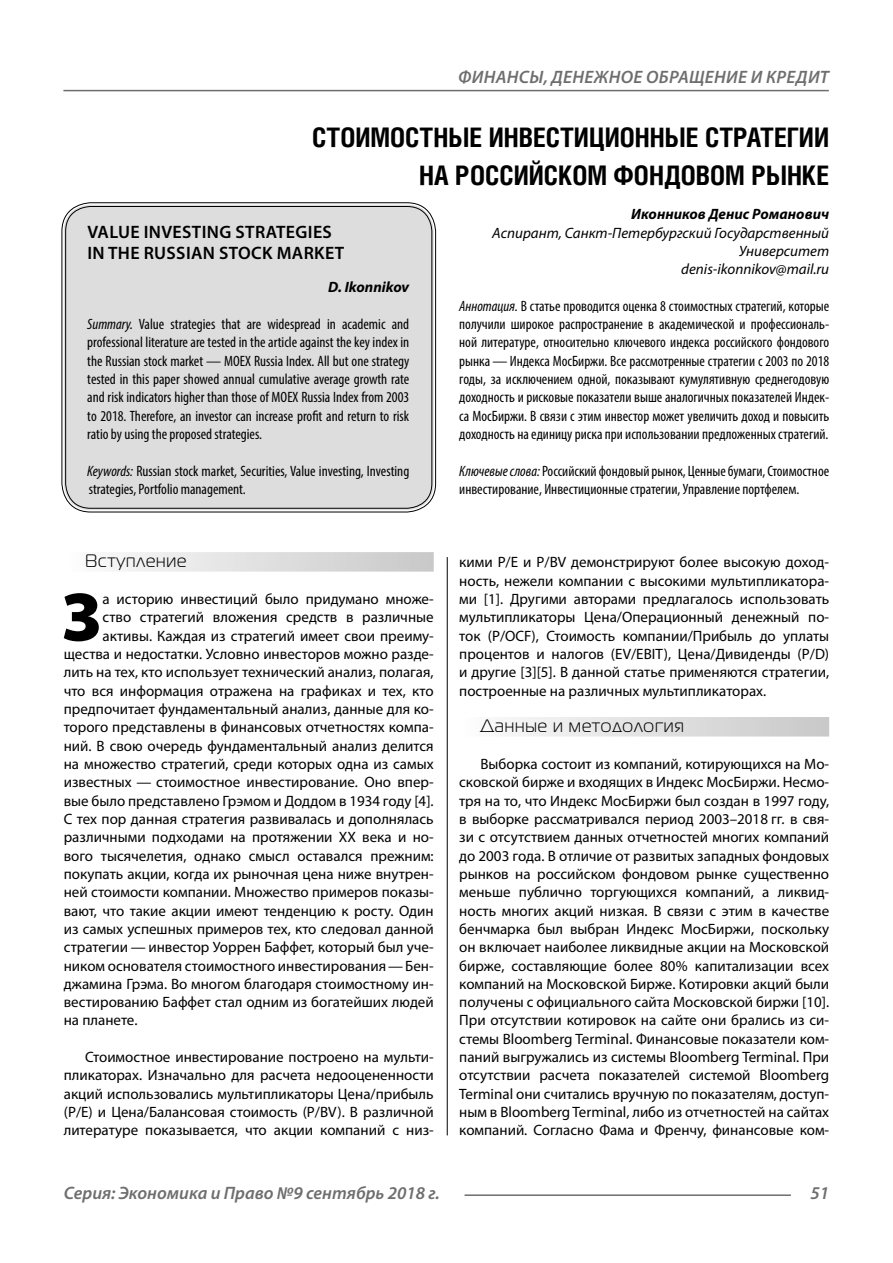
<style>
.page{position:relative;width:893px;height:1263px;background:#fff}
.page>*{position:absolute;margin:0;border:0;box-sizing:border-box;transform-origin:0 0}
.Bukvica{font:900 69.3px "Myriad Pro";color:#000}
.Header{font:700 27px/37.5px "Helios Cond";color:#000;text-align:right}
.t1{font:italic 600 18px "Myriad Pro";color:#6e6e6e}
.Header-eng{font:600 18px/21.6px "Myriad Pro";letter-spacing:.02em;color:#000}
.Subheader{font:18px "Magistral C";letter-spacing:.05em;color:#000}
.Normal{font:15px/18.3px "Myriad Pro";color:#000;text-align:justify}
.Bukvica-2{font:15px "Myriad Pro";color:#000}
.Annotation-rus{font:condensed 15px/18.3px "Myriad Pro";color:#000;text-align:justify}
.Annotation-eng{font:condensed 15px/18.3px "Myriad Pro";color:#000;text-align:justify}
.Author-doc{font:italic 15px/18.3px "Myriad Pro";color:#000;text-align:right}
.Author{font:italic 700 15px "Myriad Pro";color:#000}
.Author-email{font:italic 15px "Myriad Pro";color:#000}
.Author-eng{font:italic 700 15px "Myriad Pro";color:#000}
.s1{font-style:italic}
</style>
<div class="page">
<hr style="left:447px;top:557px;width:1px;height:578px;background:#000">
<hr style="left:63px;top:90px;width:766px;height:1px;background:#6e6e6e">
<hr style="left:465px;top:1194px;width:326px;height:2px;background:#6e6e6e">
<div style="left:64px;top:552px;width:370px;height:20px;background:linear-gradient(to right,#fdfdfd,#c8c8c8)"></div>
<div style="left:459px;top:717px;width:370px;height:19px;background:linear-gradient(to right,#fdfdfd,#c8c8c8)"></div>
<div style="left:64px;top:205px;width:370px;height:305px;background:#ddd;border-radius:27px"></div>
<div style="left:62px;top:202px;width:374px;height:310px;border:1px solid #000;border-radius:29px"></div>
<div style="left:65px;top:206px;width:367px;height:303px;border:1px solid #000;border-radius:25px"></div>
<p class="t1" style="left:458px;top:66px;width:27px">Финанс</p>
<p class="t1" style="left:530px;top:66px;width:35px">ы, денежное</p>
<p class="t1" style="left:646px;top:66px;width:12px">обра</p>
<p class="t1" style="left:689px;top:66px;width:28px">щение</p>
<p class="t1" style="left:751px;top:66px;width:27px">и кредит</p>
<p class="Header" style="left:312px;top:118px;width:518px">СТОИМОСТНЫЕ ИНВЕСТИЦИОННЫЕ СТРАТЕГИИ<br>НА РОССИЙСКОМ ФОНДОВОМ РЫНКЕ</p>
<p class="Author" style="left:631px;top:204px;width:199px">Иконников Денис Романович</p>
<p class="Author-doc" style="left:492px;top:223px;width:338px">Аспирант, Санкт-Петербургский Государственный<br>Университет</p>
<p class="Author-email" style="left:681px;top:260px;width:149px">denis-ikonnikov@mail.ru</p>
<p class="Annotation-rus" style="left:459px;top:296px;width:371px"><span class="s1">Аннотация.</span> В статье проводится оценка 8 стоимостных стратегий, которые получили широкое распространение в академической и профессиональ&shy;ной литературе, относительно ключевого индекса российского фондового рынка—Индекса МосБиржи. Все рассмотренные стратегии с 2003 по 2018 годы, за исключением одной, показывают кумулятивную среднегодовую доходность и рисковые показатели выше аналогичных показателей Индек&shy;са МосБиржи. В связи с этим инвестор может увеличить доход и повысить доходность на единицу риска при использовании предложенных стратегий.</p>
<p class="Annotation-rus" style="left:459px;top:461px;width:371px"><span class="s1">Ключевые слова:</span> Российский фондовый рынок, Ценные бумаги, Стоимостное инвестирование, Инвестиционные стратегии, Управление портфелем.</p>
<p class="Header-eng" style="left:87px;top:220px;width:258px">VALUE INVESTING STRATEGIES<br>IN THE RUSSIAN STOCK MARKET</p>
<p class="Author-eng" style="left:328px;top:278px;width:83px">D. Ikonnikov</p>
<p class="Annotation-eng" style="left:87px;top:315px;width:323px"><span class="s1">Summary.</span> Value strategies that are widespread in academic and professional literature are tested in the article against the key index in the Russian stock market — MOEX Russia Index. All but one strategy tested in this paper showed annual cumulative average growth rate and risk indicators higher than those of MOEX Russia Index from 2003 to 2018. Therefore, an investor can increase profit and return to risk ratio by using the proposed strategies.</p>
<p class="Annotation-eng" style="left:87px;top:461px;width:323px"><span class="s1">Keywords:</span> Russian stock market, Securities, Value investing, Investing strategies, Portfolio management.</p>
<p class="Subheader" style="left:85px;top:551px;width:103px">Вступление</p>
<p class="Bukvica" style="left:62px;top:571px;width:41px">З</p>
<p class="Bukvica-2" style="left:102px;top:590px;width:333px">а историю инвестиций было придумано множе-</p>
<p class="Bukvica-2" style="left:102px;top:608px;width:333px">ство стратегий вложения средств в различные</p>
<p class="Bukvica-2" style="left:102px;top:626px;width:333px">активы. Каждая из стратегий имеет свои преиму-</p>
<p class="Bukvica-2" style="left:64px;top:645px;width:371px">щества и недостатки. Условно инвесторов можно разде-</p>
<p class="Bukvica-2" style="left:64px;top:663px;width:371px">лить на тех, кто использует технический анализ, полагая,</p>
<p class="Bukvica-2" style="left:64px;top:681px;width:371px">что вся информация отражена на графиках и тех, кто</p>
<p class="Bukvica-2" style="left:64px;top:700px;width:371px">предпочитает фундаментальный анализ, данные для ко-</p>
<p class="Bukvica-2" style="left:64px;top:718px;width:371px">торого представлены в финансовых отчетностях компа-</p>
<p class="Bukvica-2" style="left:64px;top:736px;width:371px">ний. В свою очередь фундаментальный анализ делится</p>
<p class="Bukvica-2" style="left:64px;top:755px;width:371px">на множество стратегий, среди которых одна из самых</p>
<p class="Bukvica-2" style="left:64px;top:773px;width:371px">известных — стоимостное инвестирование. Оно впер-</p>
<p class="Bukvica-2" style="left:64px;top:791px;width:371px">вые было представлено Грэмом и Доддом в 1934 году [4].</p>
<p class="Bukvica-2" style="left:64px;top:810px;width:371px">С тех пор данная стратегия развивалась и дополнялась</p>
<p class="Bukvica-2" style="left:64px;top:828px;width:371px">различными подходами на протяжении ХХ века и но-</p>
<p class="Bukvica-2" style="left:64px;top:846px;width:371px">вого тысячелетия, однако смысл оставался прежним:</p>
<p class="Bukvica-2" style="left:64px;top:864px;width:371px">покупать акции, когда их рыночная цена ниже внутрен-</p>
<p class="Bukvica-2" style="left:64px;top:883px;width:371px">ней стоимости компании. Множество примеров показы-</p>
<p class="Bukvica-2" style="left:64px;top:901px;width:371px">вают, что такие акции имеют тенденцию к росту. Один</p>
<p class="Bukvica-2" style="left:64px;top:919px;width:371px">из самых успешных примеров тех, кто следовал данной</p>
<p class="Bukvica-2" style="left:64px;top:938px;width:371px">стратегии — инвестор Уоррен Баффет, который был уче-</p>
<p class="Bukvica-2" style="left:64px;top:956px;width:371px">ником основателя стоимостного инвестирования—Бен-</p>
<p class="Bukvica-2" style="left:64px;top:974px;width:371px">джамина Грэма. Во многом благодаря стоимостному ин-</p>
<p class="Bukvica-2" style="left:64px;top:993px;width:371px">вестированию Баффет стал одним из богатейших людей</p>
<p class="Bukvica-2" style="left:64px;top:1011px;width:75px">на планете.</p>
<p class="Normal" style="left:64px;top:1048px;width:371px;text-indent:21px">Стоимостное инвестирование построено на мульти&shy;пликаторах. Изначально для расчета недооцененности акций использовались мультипликаторы Цена/прибыль (P/E) и Цена/Балансовая стоимость (P/BV). В различной литературе показывается, что акции компаний с низ-</p>
<p class="Normal" style="left:459px;top:553px;width:371px">кими P/E и P/BV демонстрируют более высокую доход&shy;ность, нежели компании с высокими мультипликатора&shy;ми [1]. Другими авторами предлагалось использовать мультипликаторы Цена/Операционный денежный по&shy;ток (P/OCF), Стоимость компании/Прибыль до уплаты процентов и налогов (EV/EBIT), Цена/Дивиденды (P/D) и другие [3][5]. В данной статье применяются стратегии, построенные на различных мультипликаторах.</p>
<p class="Subheader" style="left:480px;top:716px;width:205px">Данные и методология</p>
<p class="Normal" style="left:459px;top:754px;width:371px;text-indent:21px">Выборка состоит из компаний, котирующихся на Мо&shy;сковской бирже и входящих в Индекс МосБиржи. Несмо&shy;тря на то, что Индекс МосБиржи был создан в 1997 году, в выборке рассматривался период 2003–2018 гг. в свя&shy;зи с отсутствием данных отчетностей многих компаний до 2003 года. В отличие от развитых западных фондовых рынков на российском фондовом рынке существенно меньше публично торгующихся компаний, а ликвид&shy;ность многих акций низкая. В связи с этим в качестве бенчмарка был выбран Индекс МосБиржи, поскольку он включает наиболее ликвидные акции на Московской бирже, составляющие более 80% капитализации всех компаний на Московской Бирже. Котировки акций были получены с официального сайта Московской биржи [10].<br>При отсутствии котировок на сайте они брались из си&shy;стемы Bloomberg Terminal. Финансовые показатели ком&shy;паний выгружались из системы Bloomberg Terminal. При отсутствии расчета показателей системой Bloomberg Terminal они считались вручную по показателям, доступ&shy;ным в Bloomberg Terminal, либо из отчетностей на сайтах компаний. Согласно Фама и Френчу, финансовые ком-</p>
<p class="t1" style="left:64px;top:1182px;width:377px">Серия: Экономика и Право №9 сентябрь 2018 г.</p>
<p class="t1" style="left:810px;top:1182px;width:20px">51</p>
</div>
